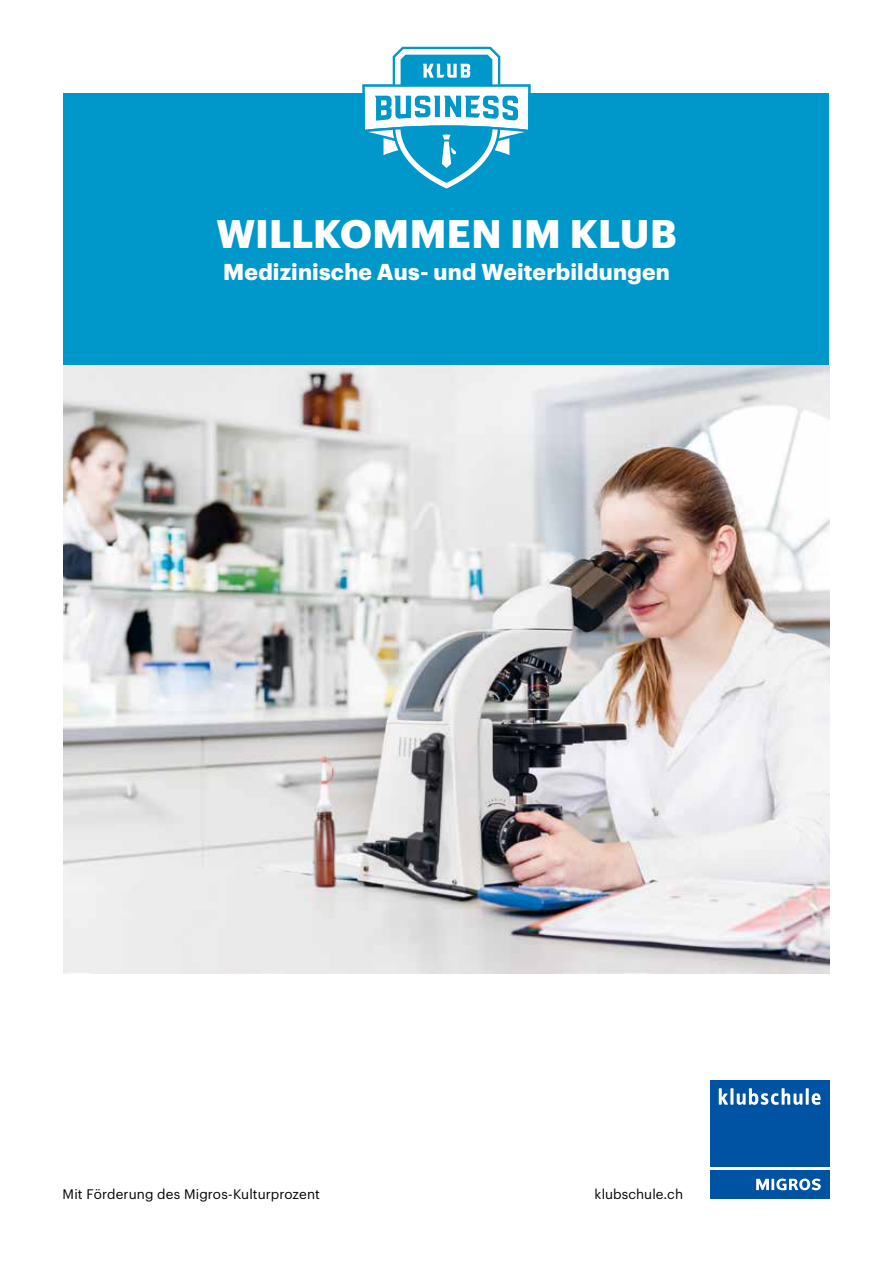
<style>
.page{position:relative;width:893px;height:1263px;background:#fff}
.page>*{position:absolute;margin:0;border:0;box-sizing:border-box;transform-origin:0 0}
.t1{font:700 39px "Graphik";letter-spacing:.01em;color:#fff}
.t2{font:700 22.5px "Graphik";letter-spacing:.01em;color:#fff}
.t3{font:13.5px "Graphik";letter-spacing:.005em;color:#000}
</style>
<div class="page">
<div style="left:64px;top:94px;width:765px;height:272px;background:#0098ca"></div>
<img style="left:64px;top:366px;width:765px;height:608px">
<svg style="left:362px;top:47px;width:169px;height:142px"></svg>
<div style="left:710px;top:1170px;width:119px;height:28px;background:#0052a2"></div>
<div style="left:710px;top:1080px;width:119px;height:87px;background:#0052a2"></div>
<svg style="left:756px;top:1178px;width:65px;height:12px"></svg>
<svg style="left:719px;top:1088px;width:9px;height:17px"></svg>
<hr style="left:730px;top:1088px;width:3px;height:17px;background:#fff">
<svg style="left:737px;top:1088px;width:65px;height:17px"></svg>
<hr style="left:806px;top:1088px;width:3px;height:17px;background:#fff">
<svg style="left:812px;top:1093px;width:9px;height:12px"></svg>
<h1 class="t1" style="left:216px;top:203px;width:462px">WILLKOMMEN IM KLUB</h1>
<h2 class="t2" style="left:223px;top:254px;width:448px">Medizinische Aus- und Weiterbildungen</h2>
<p class="t3" style="left:63px;top:1183px;width:259px">Mit Förderung des Migros-Kulturprozent</p>
<p class="t3" style="left:595px;top:1183px;width:90px">klubschule.ch</p>
</div>
